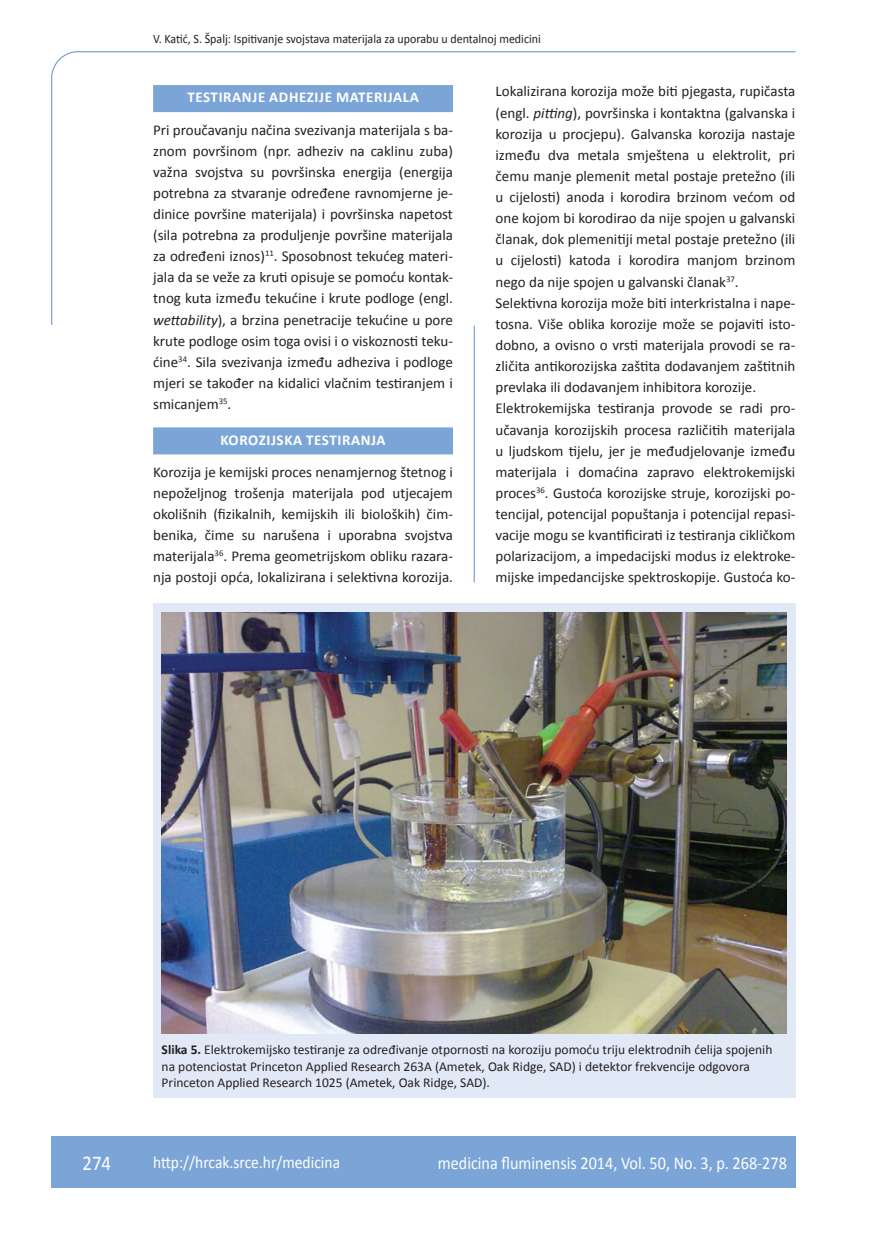
<style>
.page{position:relative;width:872px;height:1234px;background:#fff}
.page>*{position:absolute;margin:0;border:0;box-sizing:border-box;transform-origin:0 0}
.t1{font:21px "Calibri";color:#fff;scale:.9 1}
.t2{font:18px "Calibri";color:#fff;scale:.9 1}
.t3{font:17.25px "Calibri";color:#fff;scale:.9 1}
.t4{font:15px/21.1px "Calibri";color:#231f20;text-align:justify}
.t5{font:700 15px "Calibri";letter-spacing:.04em;color:#fff}
.t6{font:13.5px/16.5px "Calibri";color:#231f20}
.t7{font:12.75px "Calibri";color:#231f20;scale:.94 1}
.s1{font-style:italic}
.s2{font-weight:700}
</style>
<div class="page">
<svg style="left:51px;top:51px;width:745px;height:274px"></svg>
<hr style="left:473px;top:325px;width:2px;height:257px;background:#7ca5d7">
<div style="left:51px;top:1135px;width:744px;height:51px;background:#7ca5d7"></div>
<div style="left:153px;top:85px;width:300px;height:27px;background:#7ca5d7"></div>
<div style="left:153px;top:427px;width:300px;height:27px;background:#7ca5d7"></div>
<div style="left:153px;top:603px;width:642px;height:494px;background:#e1e9f6"></div>
<img style="left:162px;top:612px;width:624px;height:421px">
<p class="t7" style="left:153px;top:30px;width:414px">V. Katić, S. Špalj: Ispitivanje svojstava materijala za uporabu u dentalnoj medicini</p>
<p class="t5" style="left:187px;top:88px;width:233px">TESTIRANJE ADHEZIJE MATERIJALA</p>
<p class="t4" style="left:153px;top:118px;width:301px">Pri proučavanju načina svezivanja materijala s ba&shy;znom površinom (npr. adheziv na caklinu zuba) važna svojstva su površinska energija (energija potrebna za stvaranje određene ravnomjerne je&shy;dinice površine materijala) i površinska napetost (sila potrebna za produljenje površine materijala za određeni iznos)<sup>11</sup>. Sposobnost tekućeg materi&shy;jala da se veže za kruti opisuje se pomoću kontak&shy;tnog kuta između tekućine i krute podloge (engl. <span class="s1">wettability</span>), a brzina penetracije tekućine u pore krute podloge osim toga ovisi i o viskoznosti teku&shy;ćine<sup>34</sup>. Sila svezivanja između adheziva i podloge mjeri se također na kidalici vlačnim testiranjem i smicanjem<sup>35</sup>.</p>
<p class="t5" style="left:220px;top:430px;width:167px">KOROZIJSKA TESTIRANJA</p>
<p class="t4" style="left:153px;top:460px;width:301px">Korozija je kemijski proces nenamjernog štetnog i nepoželjnog trošenja materijala pod utjecajem okolišnih (fizikalnih, kemijskih ili bioloških) čim&shy;benika, čime su narušena i uporabna svojstva materijala<sup>36</sup>. Prema geometrijskom obliku razara&shy;nja postoji opća, lokalizirana i selektivna korozija.</p>
<p class="t4" style="left:495px;top:80px;width:301px;text-align:left">Lokalizirana korozija može biti pjegasta, rupičasta (engl. <span class="s1">pitting</span>), površinska i kontaktna (galvanska i korozija u procjepu). Galvanska korozija nastaje između dva metala smještena u elektrolit, pri čemu manje plemenit metal postaje pretežno (ili u cijelosti) anoda i korodira brzinom većom od one kojom bi korodirao da nije spojen u galvanski članak, dok plemenitiji metal postaje pretežno (ili u cijelosti) katoda i korodira manjom brzinom nego da nije spojen u galvanski članak<sup>37</sup>.<br>Selektivna korozija može biti interkristalna i nape&shy;tosna. Više oblika korozije može se pojaviti isto&shy;dobno, a ovisno o vrsti materijala provodi se ra&shy;zličita antikorozijska zaštita dodavanjem zaštitnih prevlaka ili dodavanjem inhibitora korozije.<br>Elektrokemijska testiranja provode se radi pro&shy;učavanja korozijskih procesa različitih materijala u ljudskom tijelu, jer je međudjelovanje između materijala i domaćina zapravo elektrokemijski proces<sup>36</sup>. Gustoća korozijske struje, korozijski po&shy;tencijal, potencijal popuštanja i potencijal repasi&shy;vacije mogu se kvantificirati iz testiranja cikličkom polarizacijom, a impedacijski modus iz elektroke&shy;mijske impedancijske spektroskopije. Gustoća ko-</p>
<p class="t6" style="left:162px;top:1040px;width:612px"><span class="s2">Slika 5.</span> Elektrokemijsko testiranje za određivanje otpornosti na koroziju pomoću triju elektrodnih ćelija spojenih na potenciostat Princeton Applied Research 263A (Ametek, Oak Ridge, SAD) i detektor frekvencije odgovora<br>Princeton Applied Research 1025 (Ametek, Oak Ridge, SAD).</p>
<h1 class="t1" style="left:82px;top:1149px;width:33px">274</h1>
<p class="t3" style="left:153px;top:1150px;width:209px">http://hrcak.srce.hr/medicina</p>
<p class="t2" style="left:438px;top:1151px;width:389px">medicina fluminensis 2014, Vol. 50, No. 3, p. 268-278</p>
</div>
